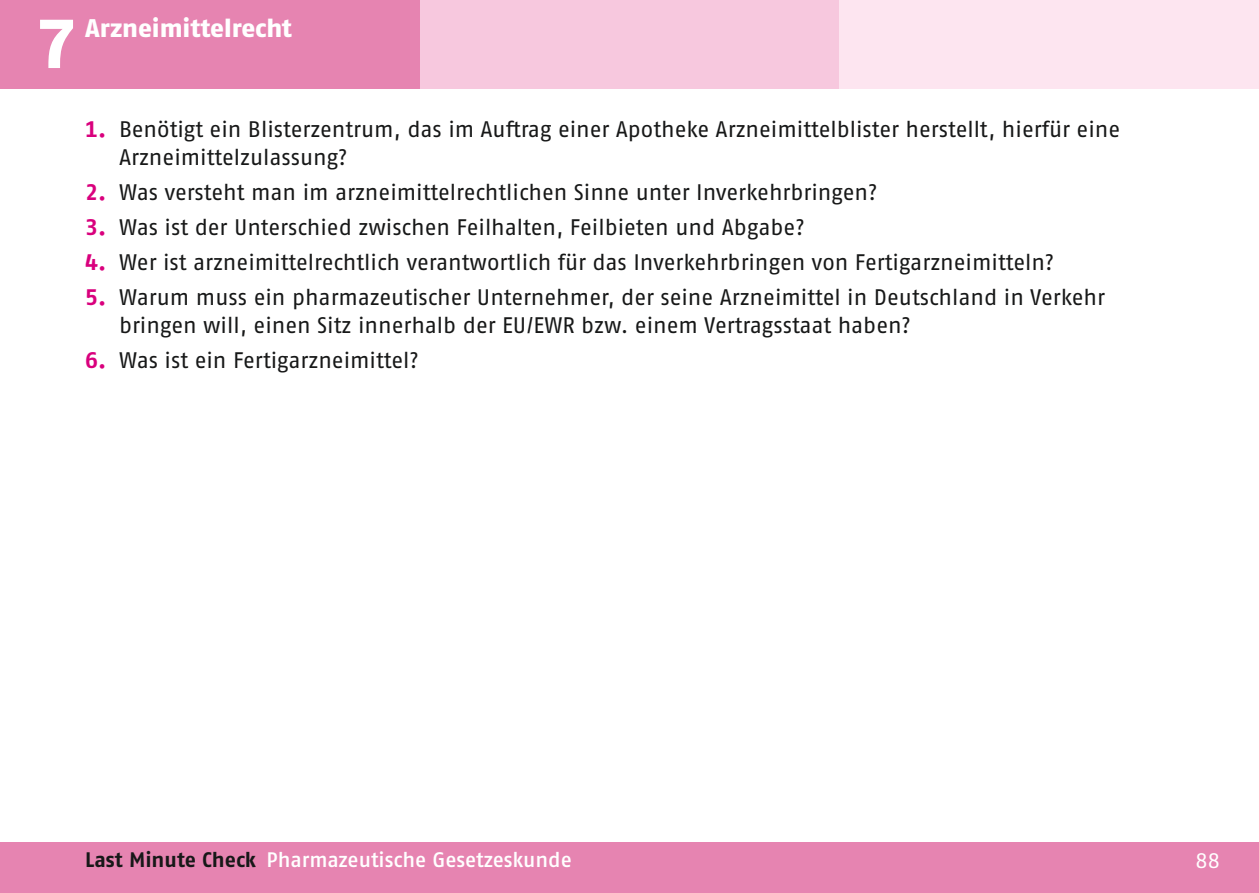
<style>
.page{position:relative;width:1259px;height:893px;background:#fff}
.page>*{position:absolute;margin:0;border:0;box-sizing:border-box;transform-origin:0 0}
.t1{font:800 69px "Fago Pro";color:#fff}
.t2{font:800 25.5px "Fago Pro";color:#fff}
.t3{font:22.5px/27.9px "Fago Pro";letter-spacing:-.005em;color:#171818}
.t4{font:600 21px "Fago Pro";letter-spacing:-.005em;color:#fff}
.t5{font:21px "Fago Pro";color:#fff}
.s1{font-weight:700;color:#d9007d}
.s2{font-weight:700;color:#171818}
</style>
<div class="page">
<div style="left:0;top:0;width:1259px;height:89px;background:#e684b1"></div>
<div style="left:0;top:842px;width:1259px;height:51px;background:#e684b1"></div>
<div style="left:420px;top:0;width:418px;height:89px;background:#f7c8de"></div>
<div style="left:838px;top:0;width:421px;height:89px;background:#fde5f0"></div>
<h1 class="t1" style="left:37px;top:2px;width:42px">7</h1>
<p class="t2" style="left:85px;top:13px;width:208px">Arzneimittelrecht</p>
<p class="t3" style="left:119px;top:115px;width:1002px;text-indent:-34px"><span class="s1">1.</span> Benötigt ein Blisterzentrum, das im Auftrag einer Apotheke Arzneimittelblister herstellt, hierfür eine<br>Arzneimittelzulassung?</p>
<p class="t3" style="left:85px;top:178px;width:794px"><span class="s1">2.</span> Was versteht man im arzneimittelrechtlichen Sinne unter Inverkehrbringen?</p>
<p class="t3" style="left:85px;top:213px;width:721px"><span class="s1">3.</span> Was ist der Unterschied zwischen Feilhalten, Feilbieten und Abgabe?</p>
<p class="t3" style="left:85px;top:248px;width:971px"><span class="s1">4.</span> Wer ist arzneimittelrechtlich verantwortlich für das Inverkehrbringen von Fertigarzneimitteln?</p>
<p class="t3" style="left:119px;top:283px;width:987px;text-indent:-34px"><span class="s1">5.</span> Warum muss ein pharmazeutischer Unternehmer, der seine Arzneimittel in Deutschland in Verkehr bringen will, einen Sitz innerhalb der EU/EWR bzw. einem Vertragsstaat haben?</p>
<p class="t3" style="left:85px;top:346px;width:335px"><span class="s1">6.</span> Was ist ein Fertigarzneimittel?</p>
<p class="t4" style="left:85px;top:847px;width:488px"><span class="s2">Last Minute Check</span> Pharmazeutische Gesetzeskunde</p>
<p class="t5" style="left:1195px;top:848px;width:26px">88</p>
</div>
